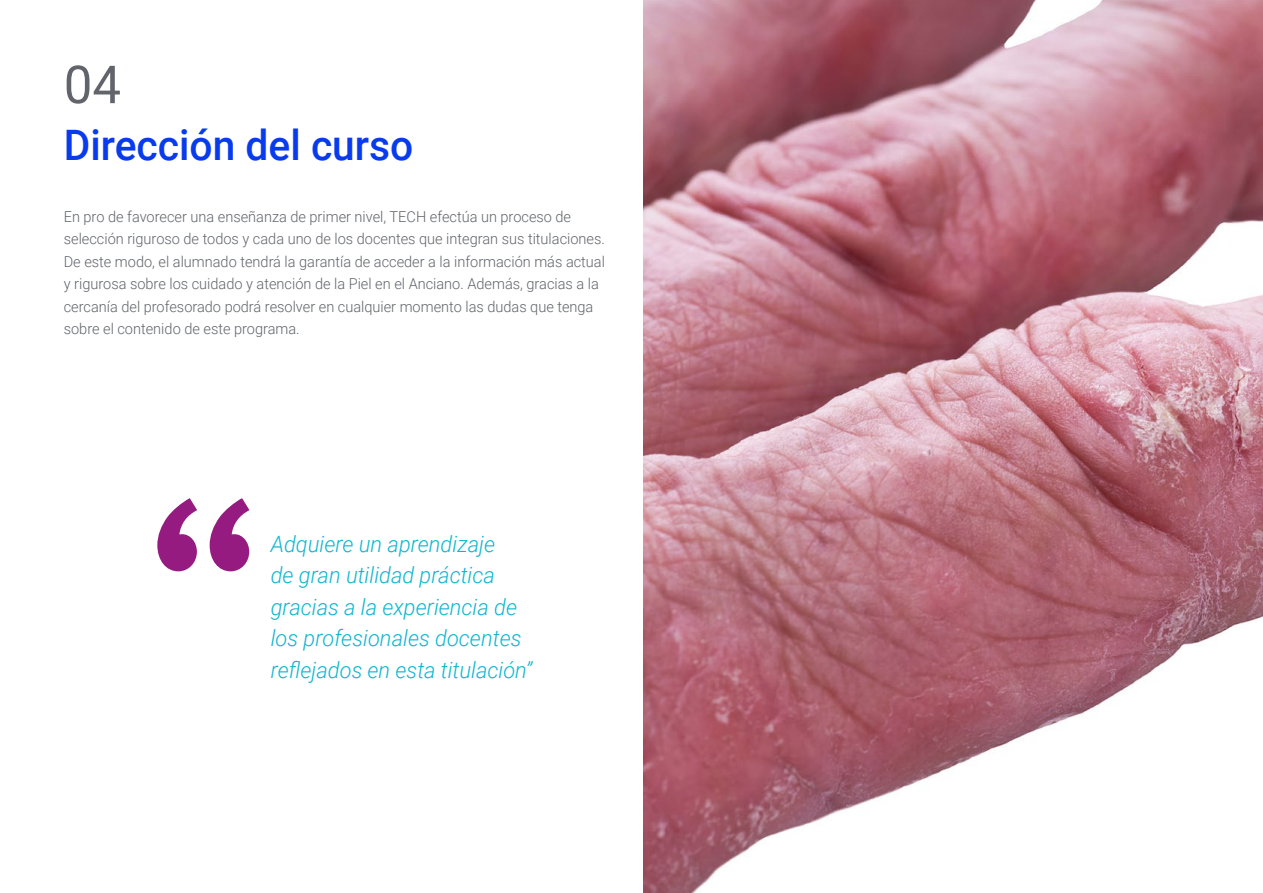
<style>
.page{position:relative;width:1263px;height:893px;background:#fff}
.page>*{position:absolute;margin:0;border:0;box-sizing:border-box;transform-origin:0 0}
.t1{font:52.5px "Roboto";color:#61646a}
.t2{font:500 42px "Roboto";color:#083bee}
.t3{font:italic 300 22.5px/31.5px "Roboto";color:#0fb6cf}
.t4{font:300 15px/22.5px "Roboto";color:#61646a}
</style>
<div class="page">
<img style="left:643px;top:0;width:620px;height:893px">
<svg style="left:157px;top:498px;width:92px;height:73px"></svg>
<h1 class="t1" style="left:64px;top:48px;width:59px">04</h1>
<h2 class="t2" style="left:64px;top:115px;width:351px">Dirección del curso</h2>
<p class="t4" style="left:64px;top:205px;width:543px">En pro de favorecer una enseñanza de primer nivel, TECH efectúa un proceso de selección riguroso de todos y cada uno de los docentes que integran sus titulaciones.<br>De este modo, el alumnado tendrá la garantía de acceder a la información más actual y rigurosa sobre los cuidado y atención de la Piel en el Anciano. Además, gracias a la cercanía del profesorado podrá resolver en cualquier momento las dudas que tenga sobre el contenido de este programa.</p>
<h3 class="t3" style="left:271px;top:527px;width:263px">Adquiere un aprendizaje<br>de gran utilidad práctica gracias a la experiencia de los profesionales docentes reflejados en esta titulación”</h3>
</div>
